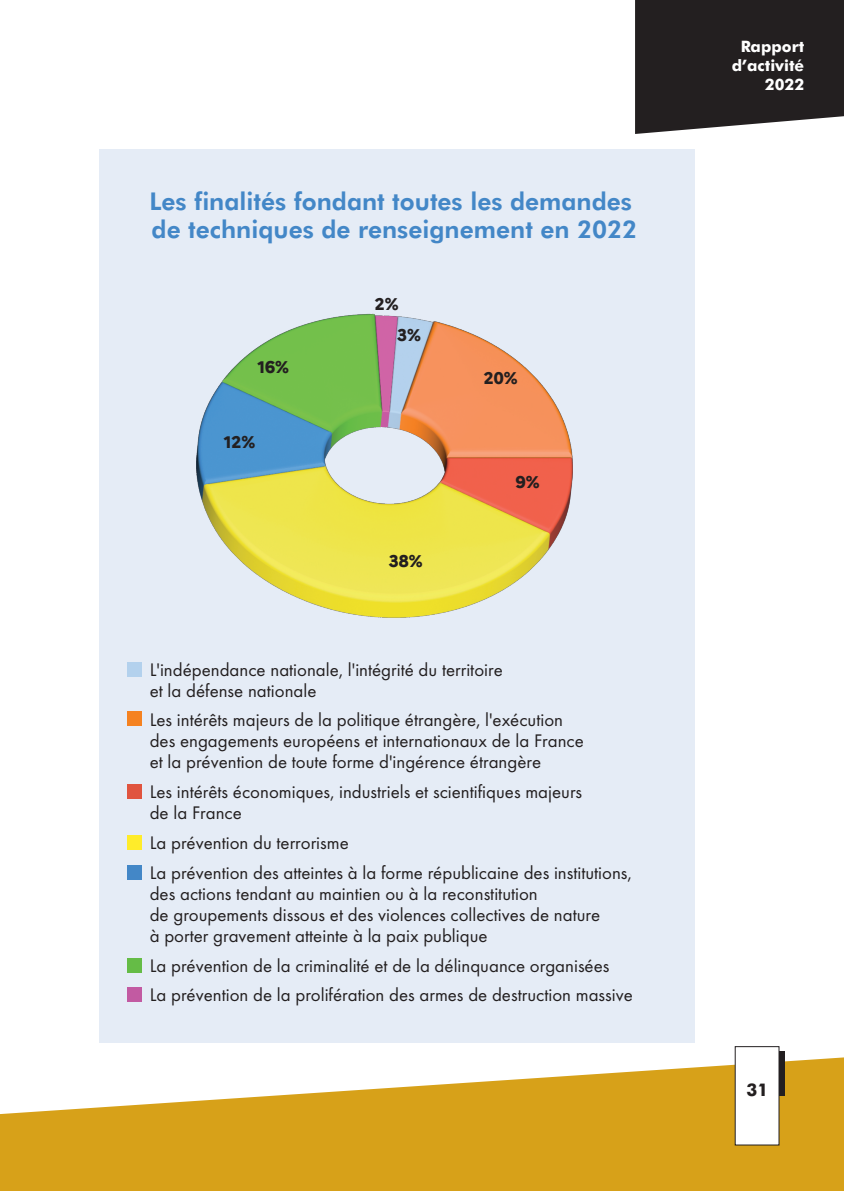
<style>
.page{position:relative;width:844px;height:1191px;background:#fff}
.page>*{position:absolute;margin:0;border:0;box-sizing:border-box;transform-origin:0 0}
.t1{font:800 24.5px/28px "Futura BT";color:#4387c7}
.t2{font:18.9px/21px "Futura EF";color:#231f20}
.t3{font:700 17.5px "Futura BT";color:#231f20}
.t4{font:800 16.62px/30.4px "Marianne";color:#231f20}
.t5{font:700 15.75px/18.9px "Futura BT";color:#fff;text-align:right}
</style>
<div class="page">
<svg style="left:0;top:1055px;width:843px;height:136px;fill:#d7a119"></svg>
<svg style="left:740px;top:1051px;width:44px;height:44px"></svg>
<svg style="left:635px;top:0;width:208px;height:134px;background:#312d2e"></svg>
<div style="left:735px;top:1046px;width:43px;height:99px;background:#fff"></div>
<div style="left:99px;top:149px;width:595px;height:893px;background:#e5ecf6"></div>
<img style="left:197px;top:313px;width:375px;height:304px">
<div style="left:127px;top:662px;width:15px;height:15px;background:#b3d1ed"></div>
<div style="left:127px;top:711px;width:15px;height:15px;background:#f58220"></div>
<div style="left:127px;top:784px;width:15px;height:15px;background:#e0543f"></div>
<div style="left:127px;top:835px;width:15px;height:15px;background:#ffec2a"></div>
<div style="left:127px;top:864px;width:15px;height:15px;background:#4387c7"></div>
<div style="left:127px;top:957px;width:15px;height:15px;background:#65bc46"></div>
<div style="left:127px;top:987px;width:15px;height:15px;background:#c25aa2"></div>
<p class="t1" style="left:149px;top:187px;width:489px">Les finalités fondant toutes les demandes de techniques de renseignement en 2022</p>
<p class="t4" style="left:257px;top:350px;width:33px">16%</p>
<p class="t4" style="left:224px;top:425px;width:33px">12%</p>
<p class="t4" style="left:397px;top:288px;width:25px;text-indent:-22px">2%<br>3%</p>
<p class="t4" style="left:389px;top:545px;width:35px">38%</p>
<p class="t4" style="left:483px;top:362px;width:35px">20%</p>
<p class="t4" style="left:515px;top:465px;width:25px">9%</p>
<p class="t2" style="left:150px;top:659px;width:354px">L'indépendance nationale, l'intégrité du territoire et la défense nationale</p>
<p class="t2" style="left:150px;top:709px;width:435px">Les intérêts majeurs de la politique étrangère, l'exécution des engagements européens et internationaux de la France et la prévention de toute forme d'ingérence étrangère</p>
<p class="t2" style="left:150px;top:781px;width:434px">Les intérêts économiques, industriels et scientifiques majeurs de la France</p>
<p class="t2" style="left:150px;top:828px;width:483px;line-height:29.8px">La prévention du terrorisme<br>La prévention des atteintes à la forme républicaine des institutions,</p>
<p class="t2" style="left:150px;top:883px;width:452px">des actions tendant au maintien ou à la reconstitution<br>de groupements dissous et des violences collectives de nature à porter gravement atteinte à la paix publique</p>
<p class="t2" style="left:150px;top:950px;width:484px;line-height:29.8px">La prévention de la criminalité et de la délinquance organisées<br>La prévention de la prolifération des armes de destruction massive</p>
<p class="t5" style="left:731px;top:37px;width:74px">Rapport d’activité<br>2022</p>
<p class="t3" style="left:746px;top:1078px;width:23px">31</p>
</div>
